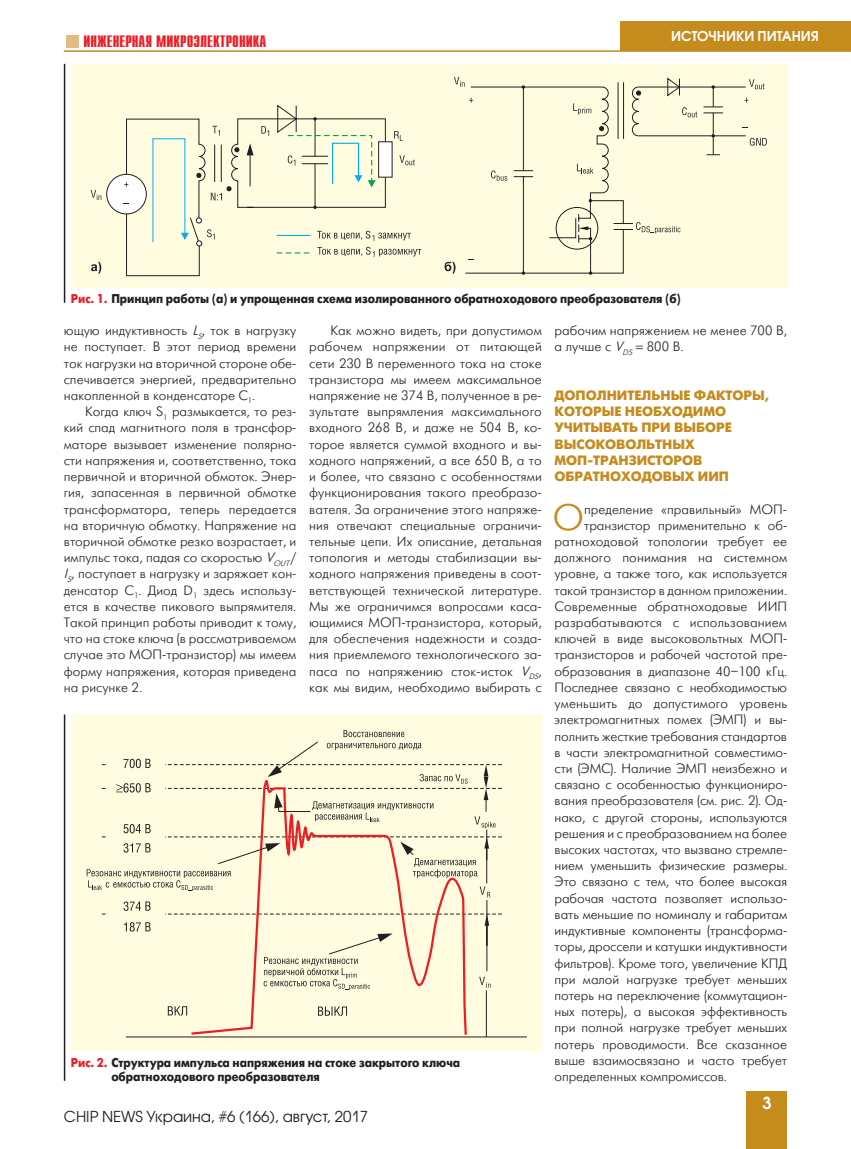
<style>
.page{position:relative;width:851px;height:1149px;background:#fff}
.page>*{position:absolute;margin:0;border:0;box-sizing:border-box;transform-origin:0 0}
.t1{font:36.6px "Futuris Light C";color:#c58b1d}
.t2{font:700 16.5px "Compact C";color:#ee1d23}
.t3{font:600 16.5px "Avant Garde Gothic C";color:#fff}
.t4{font:15px "Avant Garde Gothic C";color:#231f20}
.t5{font:13.5px/16.2px "Futuris Light C";letter-spacing:-.005em;color:#231f20;text-align:justify}
.t6{font:700 13.5px/16.2px "Futuris C";letter-spacing:.085em;color:#c58b1d}
.t7{font:600 13.5px "Avant Garde Gothic C";color:#fff}
.t8{font:700 12.75px/14.2px "Futuris C";color:#231f20;scale:.9 1}
.s1{color:#ee1d23}
.s2{font-style:italic}
</style>
<div class="page">
<div style="left:620px;top:21px;width:230px;height:30px;background:#c58b1d"></div>
<div style="left:746px;top:1091px;width:41px;height:57px;background:#c58b1d"></div>
<div style="left:66px;top:35px;width:12px;height:12px;background:#e2bd83"></div>
<hr style="left:64px;top:50px;width:786px;height:2px;background:#c58b1d">
<hr style="left:64px;top:714px;width:1px;height:366px;background:#231f20">
<div style="left:71px;top:714px;width:470px;height:336px;background:#fffce0"></div>
<hr style="left:126px;top:1036px;width:401px;height:1px;background:#231f20">
<svg style="left:191px;top:989px;width:276px;height:46px"></svg>
<hr style="left:486px;top:989px;width:1px;height:47px;background:#231f20">
<svg style="left:87px;top:730px;width:415px;height:259px"></svg>
<svg style="left:318px;top:1006px;width:29px;height:9px"></svg>
<svg style="left:168px;top:1006px;width:19px;height:9px"></svg>
<hr style="left:64px;top:64px;width:1px;height:239px;background:#231f20">
<div style="left:71px;top:64px;width:716px;height:223px;background:#fffce0"></div>
<svg style="left:126px;top:118px;width:260px;height:158px"></svg>
<svg style="left:246px;top:143px;width:7px;height:12px"></svg>
<div style="left:107px;top:174px;width:39px;height:40px;background:#fff;border-radius:50%"></div>
<div style="left:106px;top:174px;width:41px;height:40px;border:1px solid #231f20;border-radius:50%"></div>
<svg style="left:196px;top:173px;width:5px;height:5px"></svg>
<hr style="left:314px;top:164px;width:1px;height:43px;background:#231f20">
<svg style="left:313px;top:205px;width:4px;height:4px"></svg>
<div style="left:378px;top:141px;width:14px;height:36px;background:#fff;border:1px solid #231f20"></div>
<hr style="left:277px;top:235px;width:33px;height:1px;background:#00aeef">
<svg style="left:277px;top:252px;width:33px;height:1px"></svg>
<svg style="left:196px;top:217px;width:6px;height:6px"></svg>
<svg style="left:152px;top:138px;width:37px;height:105px"></svg>
<svg style="left:317px;top:231px;width:94px;height:10px"></svg>
<svg style="left:317px;top:247px;width:104px;height:10px"></svg>
<svg style="left:277px;top:104px;width:98px;height:83px"></svg>
<svg style="left:91px;top:190px;width:10px;height:10px"></svg>
<svg style="left:399px;top:155px;width:16px;height:10px"></svg>
<svg style="left:196px;top:229px;width:18px;height:17px"></svg>
<svg style="left:212px;top:126px;width:8px;height:10px"></svg>
<svg style="left:124px;top:182px;width:4px;height:5px"></svg>
<svg style="left:261px;top:126px;width:8px;height:10px"></svg>
<svg style="left:394px;top:131px;width:9px;height:10px"></svg>
<svg style="left:211px;top:186px;width:20px;height:14px"></svg>
<svg style="left:234px;top:147px;width:5px;height:5px"></svg>
<svg style="left:464px;top:86px;width:256px;height:188px"></svg>
<svg style="left:521px;top:271px;width:4px;height:4px"></svg>
<hr style="left:523px;top:87px;width:1px;height:84px;background:#231f20">
<svg style="left:521px;top:85px;width:4px;height:4px"></svg>
<svg style="left:548px;top:192px;width:76px;height:83px"></svg>
<svg style="left:454px;top:77px;width:10px;height:10px"></svg>
<svg style="left:469px;top:98px;width:4px;height:5px"></svg>
<svg style="left:491px;top:170px;width:16px;height:11px"></svg>
<svg style="left:636px;top:222px;width:44px;height:11px"></svg>
<svg style="left:577px;top:164px;width:16px;height:10px"></svg>
<svg style="left:573px;top:77px;width:193px;height:78px"></svg>
<svg style="left:91px;top:262px;width:10px;height:12px"></svg>
<svg style="left:444px;top:261px;width:11px;height:13px"></svg>
<p class="t2" style="left:83px;top:33px;width:184px">ИНЖЕНЕРНАЯ МИКРОЭЛЕКТРОНИКА</p>
<p class="t7" style="left:671px;top:28px;width:149px">Источники питания</p>
<p class="t8" style="left:71px;top:291px;width:679px"><span class="s1">Рис. 1.</span> Принцип работы (а) и упрощенная схема изолированного обратноходового преобразователя (б)</p>
<p class="t5" style="left:309px;top:323px;width:234px;text-indent:21px">Как можно видеть, при допустимом рабочем напряжении от питающей сети 230 В переменного тока на стоке транзистора мы имеем максимальное напряжение не 374 В, полученное в ре&shy;зультате выпрямления максимального входного 268 В, и даже не 504 В, ко&shy;торое является суммой входного и вы&shy;ходного напряжений, а все 650 В, а то и более, что связано с особенностями функционирования такого преобразо&shy;вателя. За ограничение этого напряже&shy;ния отвечают специальные ограничи&shy;тельные цепи. Их описание, детальная топология и методы стабилизации вы&shy;ходного напряжения приведены в соот&shy;ветствующей технической литературе.<br>Мы же ограничимся вопросами каса&shy;ющимися МОП-транзистора, который, для обеспечения надежности и созда&shy;ния приемлемого технологического за&shy;паса по напряжению сток-исток <span class="s2">V</span><sub>DS</sub>, как мы видим, необходимо выбирать с</p>
<p class="t5" style="left:554px;top:323px;width:234px">рабочим напряжением не менее 700 В, а лучше с <span class="s2">V</span><sub>DS</sub> 800 В.</p>
<p class="t5" style="left:64px;top:323px;width:234px">ющую индуктивность <span class="s2">L</span><sub>S</sub>, ток в нагрузку не поступает. В этот период времени ток нагрузки на вторичной стороне обе&shy;спечивается энергией, предварительно накопленной в конденсаторе С<sub>1</sub>.</p>
<p class="t5" style="left:64px;top:404px;width:234px;text-indent:21px">Когда ключ S<sub>1</sub> размыкается, то рез&shy;кий спад магнитного поля в трансфор&shy;маторе вызывает изменение полярно&shy;сти напряжения и, соответственно, тока первичной и вторичной обмоток. Энер&shy;гия, запасенная в первичной обмотке трансформатора, теперь передается на вторичную обмотку. Напряжение на вторичной обмотке резко возрастает, и импульс тока, падая со скоростью <span class="s2">V</span><sub>OUT</sub>/ <span class="s2">I</span><sub>S</sub>, поступает в нагрузку и заряжает кон&shy;денсатор С<sub>1</sub>. Диод D<sub>1</sub> здесь использу&shy;ется в качестве пикового выпрямителя.<br>Такой принцип работы приводит к тому, что на стоке ключа (в рассматриваемом случае это МОП-транзистор) мы имеем форму напряжения, которая приведена на рисунке 2.</p>
<p class="t6" style="left:554px;top:387px;width:216px;text-indent:42px">лнительные факторы, которые необходимо учитывать при выборе высоково</p>
<p class="t6" style="left:554px;top:387px;width:12px">Допо</p>
<p class="t6" style="left:554px;top:436px;width:176px;text-indent:82px">льтных<br>МОП-транзисторов обратноходов ых ИИ П</p>
<h1 class="t1" style="left:552px;top:498px;width:33px">О</h1>
<p class="t5" style="left:584px;top:501px;width:204px">пределение «правильный» МОП-</p>
<p class="t5" style="left:584px;top:517px;width:204px">транзистор применительно к об-</p>
<p class="t5" style="left:554px;top:533px;width:234px">ратноходовой топологии требует ее</p>
<p class="t5" style="left:554px;top:549px;width:234px">должного понимания на системном</p>
<p class="t5" style="left:554px;top:566px;width:234px">уровне, а также того, как используется</p>
<p class="t5" style="left:554px;top:582px;width:234px">такой транзистор в данном приложении.</p>
<p class="t5" style="left:554px;top:598px;width:234px">Современные обратноходовые ИИП</p>
<p class="t5" style="left:554px;top:614px;width:234px">разрабатываются с использованием</p>
<p class="t5" style="left:554px;top:630px;width:234px">ключей в виде высоковольтных МОП-</p>
<p class="t5" style="left:554px;top:647px;width:234px">транзисторов и рабочей частотой пре-</p>
<p class="t5" style="left:554px;top:663px;width:234px">образования в диапазоне 40–100 кГц.</p>
<p class="t5" style="left:554px;top:679px;width:234px">Последнее связано с необходимостью</p>
<p class="t5" style="left:554px;top:695px;width:234px">уменьшить до допустимого уровень</p>
<p class="t5" style="left:554px;top:711px;width:234px">электромагнитных помех (ЭМП) и вы-</p>
<p class="t5" style="left:554px;top:728px;width:234px">полнить жесткие требования стандартов</p>
<p class="t5" style="left:554px;top:744px;width:234px">в части электромагнитной совместимо-</p>
<p class="t5" style="left:554px;top:760px;width:234px">сти (ЭМС). Наличие ЭМП неизбежно и</p>
<p class="t5" style="left:554px;top:776px;width:234px">связано с особенностью функциониро-</p>
<p class="t5" style="left:554px;top:792px;width:234px">вания преобразователя (см. рис. 2). Од-</p>
<p class="t5" style="left:554px;top:809px;width:234px">нако, с другой стороны, используются</p>
<p class="t5" style="left:554px;top:825px;width:234px">решения и с преобразованием на более</p>
<p class="t5" style="left:554px;top:841px;width:234px">высоких частотах, что вызвано стремле-</p>
<p class="t5" style="left:554px;top:857px;width:234px">нием уменьшить физические размеры.</p>
<p class="t5" style="left:554px;top:873px;width:234px">Это связано с тем, что более высокая</p>
<p class="t5" style="left:554px;top:890px;width:234px">рабочая частота позволяет использо-</p>
<p class="t5" style="left:554px;top:906px;width:234px">вать меньшие по номиналу и габаритам</p>
<p class="t5" style="left:554px;top:922px;width:234px">индуктивные компоненты (трансформа-</p>
<p class="t5" style="left:554px;top:938px;width:234px">торы, дроссели и катушки индуктивности</p>
<p class="t5" style="left:554px;top:954px;width:234px">фильтров). Кроме того, увеличение КПД</p>
<p class="t5" style="left:554px;top:971px;width:234px">при малой нагрузке требует меньших</p>
<p class="t5" style="left:554px;top:987px;width:234px">потерь на переключение (коммутацион-</p>
<p class="t5" style="left:554px;top:1003px;width:234px">ных потерь), а высокая эффективность</p>
<p class="t5" style="left:554px;top:1019px;width:234px">при полной нагрузке требует меньших</p>
<p class="t5" style="left:554px;top:1035px;width:234px">потерь проводимости. Все сказанное</p>
<p class="t5" style="left:554px;top:1052px;width:234px">выше взаимосвязано и часто требует</p>
<p class="t5" style="left:554px;top:1068px;width:174px">определенных компромиссов.</p>
<p class="t8" style="left:111px;top:1055px;width:389px;text-indent:-40px"><span class="s1">Рис. 2.</span> Структура импульса напряжения на стоке закрытого ключа обратноходового преобразователя</p>
<p class="t4" style="left:64px;top:1106px;width:306px">CHIP NEWS Украина, #6 (166), август, 2017</p>
<p class="t3" style="left:762px;top:1092px;width:11px">3</p>
</div>
